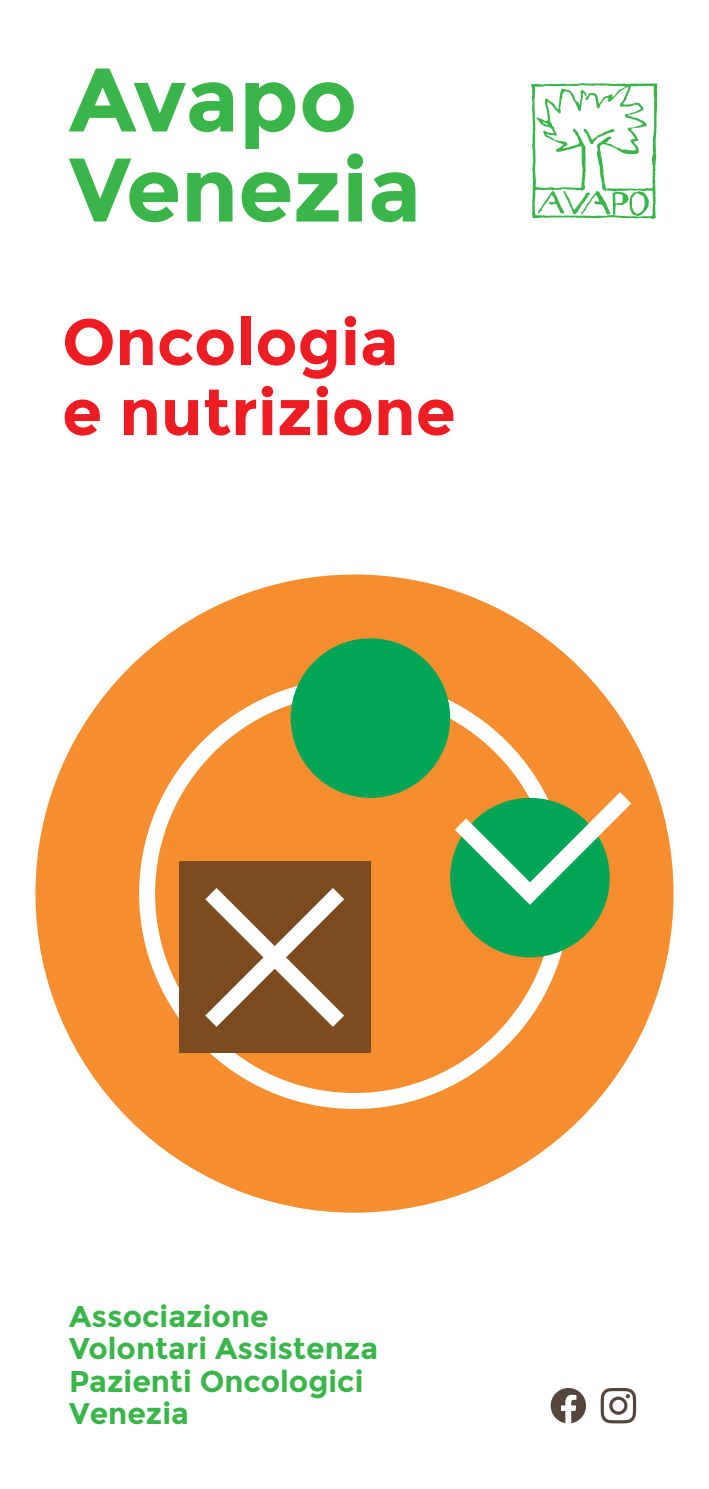
<style>
.page{position:relative;width:709px;height:1489px;background:#fff}
.page>*{position:absolute;margin:0;border:0;box-sizing:border-box;transform-origin:0 0}
.t1{font:700 90px/90px "Montserrat";letter-spacing:-.005em;color:#3ab54a}
.t2{font:700 65px/70px "Montserrat";color:#ee1d23}
.t3{font:700 30px/32.5px "Montserrat";color:#3ab54a}
</style>
<div class="page">
<svg style="left:531px;top:83px;width:126px;height:136px"></svg>
<svg style="left:550px;top:1388px;width:36px;height:35px"></svg>
<svg style="left:600px;top:1388px;width:36px;height:35px"></svg>
<div style="left:35px;top:574px;width:638px;height:638px;background:#f68e30;border-radius:50%"></div>
<svg style="left:139px;top:679px;width:431px;height:429px"></svg>
<div style="left:291px;top:638px;width:159px;height:159px;background:#00a555;border-radius:50%"></div>
<div style="left:450px;top:797px;width:159px;height:160px;background:#00a555;border-radius:50%"></div>
<div style="left:179px;top:861px;width:191px;height:192px;background:#7c4b1f"></div>
<svg style="left:205px;top:888px;width:139px;height:138px"></svg>
<svg style="left:455px;top:792px;width:176px;height:112px"></svg>
<h1 class="t1" style="left:69px;top:55px;width:354px">Avapo<br>Venezia</h1>
<h2 class="t2" style="left:62px;top:307px;width:395px">Oncologia<br>e nutrizione</h2>
<p class="t3" style="left:69px;top:1299px;width:311px">Associazione<br>Volontari Assistenza<br>Pazienti Oncologici<br>Venezia</p>
</div>
